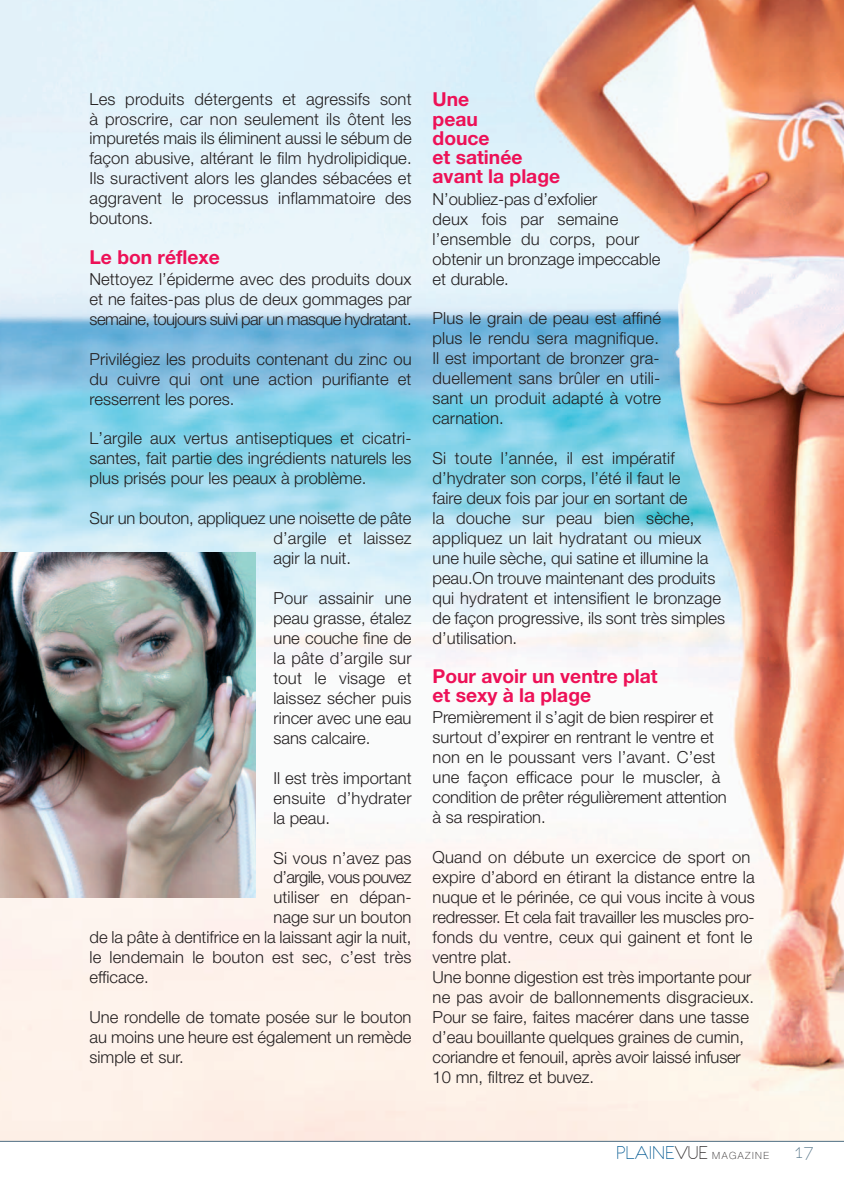
<style>
.page{position:relative;width:844px;height:1191px;background:#fff}
.page>*{position:absolute;margin:0;border:0;box-sizing:border-box;transform-origin:0 0}
.t1{font:700 19.25px/19.2px "Helvetica Neue";color:#ed1157}
.t2{font:300 16.62px/19.9px "Helvetica Neue";color:#231f20;text-align:justify}
.t3{font:300 16.62px "Helvetica Neue";letter-spacing:-.035em;color:#231f20}
.t4{font:100 9.97px "Helvetica Neue";letter-spacing:.15em;color:#231f20}
.s1{font-family:"Eurofurencelight";font-weight:400;font-size:21.35px;color:#015891}
.s2{font-family:"Eurofurencelight";font-weight:400;font-size:21.35px}
.s3{font-family:"Eurofurencelight";font-weight:400;font-size:21px;color:#57768a}
</style>
<div class="page">
<img style="left:0;top:0;width:843px;height:1140px">
<hr style="left:0;top:1140px;width:843px;height:1px;background:#57768a">
<img style="left:0;top:552px;width:256px;height:345px">
<p class="t2" style="left:89px;top:90px;width:323px">Les produits détergents et agressifs sont à proscrire, car non seulement ils ôtent les impuretés mais ils éliminent aussi le sébum de façon abusive, altérant le film hydrolipidique.<br>Ils suractivent alors les glandes sébacées et aggravent le processus inflammatoire des boutons.</p>
<p class="t1" style="left:89px;top:249px;width:132px">Le bon réflexe</p>
<p class="t2" style="left:89px;top:270px;width:323px">Nettoyez l’épiderme avec des produits doux et ne faites-pas plus de deux gommages par semaine, toujours suivi par un masque hydratant.</p>
<p class="t2" style="left:89px;top:350px;width:323px">Privilégiez les produits contenant du zinc ou du cuivre qui ont une action purifiante et resserrent les pores.</p>
<p class="t2" style="left:89px;top:430px;width:323px">L’argile aux vertus antiseptiques et cicatri&shy;santes, fait partie des ingrédients naturels les plus prisés pour les peaux à problème.</p>
<p class="t2" style="left:273px;top:510px;width:140px;text-indent:-184px">Sur un bouton, appliquez une noisette de pâte d’argile et laissez agir la nuit.</p>
<p class="t2" style="left:273px;top:590px;width:140px">Pour assainir une peau grasse, étalez une couche fine de la pâte d’argile sur tout le visage et laissez sécher puis rincer avec une eau sans calcaire.</p>
<p class="t2" style="left:273px;top:769px;width:140px">Il est très important ensuite d’hydrater la peau.</p>
<p class="t2" style="left:273px;top:849px;width:140px">Si vous n’avez pas</p>
<p class="t3" style="left:273px;top:871px;width:140px">d’argile, vous pouvez</p>
<p class="t2" style="left:273px;top:889px;width:140px">utiliser en dépan-</p>
<p class="t2" style="left:273px;top:909px;width:140px">nage sur un bouton</p>
<p class="t2" style="left:89px;top:929px;width:323px">de la pâte à dentifrice en la laissant agir la nuit,</p>
<p class="t2" style="left:89px;top:949px;width:323px">le lendemain le bouton est sec, c’est très</p>
<p class="t2" style="left:89px;top:969px;width:61px">efficace.</p>
<p class="t2" style="left:89px;top:1008px;width:323px">Une rondelle de tomate posée sur le bouton au moins une heure est également un remède simple et sur.</p>
<p class="t1" style="left:432px;top:92px;width:129px">Une<br>peau<br>douce<br>et satinée avant la plage</p>
<p class="t2" style="left:432px;top:190px;width:229px;text-align:left">N’oubliez-pas d’exfolier<br>deux fois par semaine l’ensemble du corps, pour obtenir un bronzage impeccable et durable.</p>
<p class="t2" style="left:432px;top:310px;width:230px;text-align:left">Plus le grain de peau est affiné plus le rendu sera magnifique.<br>Il est important de bronzer gra&shy;duellement sans brûler en utili&shy;sant un produit adapté à votre carnation.</p>
<p class="t2" style="left:432px;top:450px;width:294px;text-align:left">Si toute l’année, il est impératif d’hydrater son corps, l’été il faut le<br>faire deux fois par jour en sortant de<br>la douche sur peau bien sèche, appliquez un lait hydratant ou mieux une huile sèche, qui satine et illumine la peau.On trouve maintenant des produits qui hydratent et intensifient le bronzage de façon progressive, ils sont très simples d’utilisation.</p>
<p class="t1" style="left:432px;top:668px;width:226px">Pour avoir un ventre plat et sexy à la plage</p>
<p class="t2" style="left:432px;top:709px;width:296px;text-align:left">Premièrement il s’agit de bien respirer et surtout d’expirer en rentrant le ventre et non en le poussant vers l’avant. C’est une façon efficace pour le muscler, à condition de prêter régulièrement attention à sa respiration.</p>
<p class="t2" style="left:432px;top:849px;width:323px;text-align:left">Quand on débute un exercice de sport on expire d’abord en étirant la distance entre la nuque et le périnée, ce qui vous incite à vous redresser. Et cela fait travailler les muscles pro&shy;fonds du ventre, ceux qui gainent et font le ventre plat.<br>Une bonne digestion est très importante pour ne pas avoir de ballonnements disgracieux.<br>Pour se faire, faites macérer dans une tasse d’eau bouillante quelques graines de cumin, coriandre et fenouil, après avoir laissé infuser 10 mn, filtrez et buvez.</p>
<p class="t4" style="left:616px;top:1151px;width:199px"><span class="s1">PLAINE</span><span class="s2">VUE</span> MAGAZINE <span class="s3">17</span></p>
</div>
